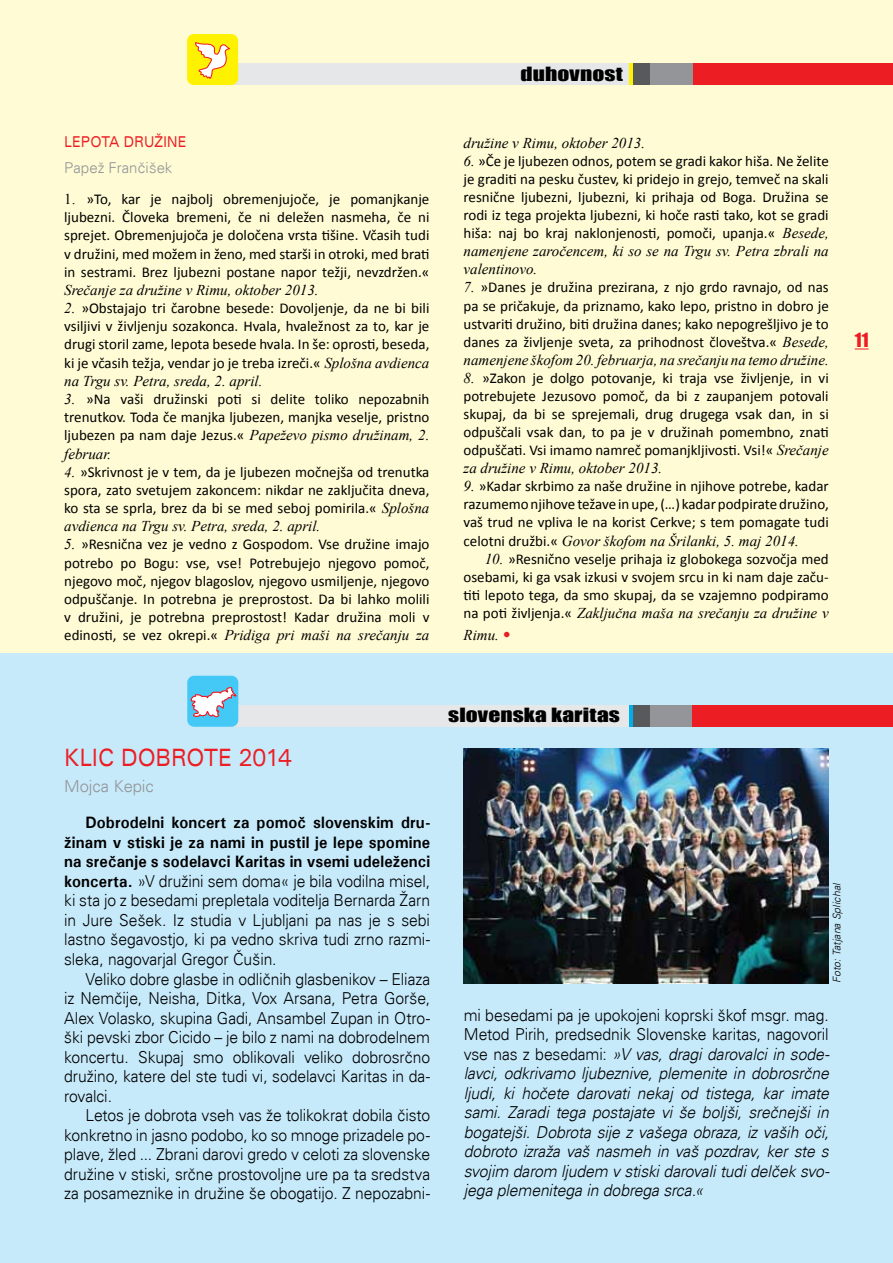
<style>
.page{position:relative;width:893px;height:1263px;background:#fff}
.page>*{position:absolute;margin:0;border:0;box-sizing:border-box;transform-origin:0 0}
.t1{font:expanded 24px "Univers";color:#ed1d24;scale:.78 1}
.t2{font:18px "Impact";letter-spacing:.005em;color:#000;scale:1.3 1}
.t3{font:18px "Impact";color:#ed1d24}
.t4{font:300 16.5px/19.5px "Univers";letter-spacing:-.005em;color:#000;text-align:justify;scale:.95 1}
.t5{font:italic 300 16.5px/19.5px "Univers";letter-spacing:-.005em;color:#000;text-align:justify;scale:.95 1}
.t6{font:300 16.5px "Univers";letter-spacing:-.005em;color:#939598}
.t7{font:15px/18.1px "Calibri";color:#000;text-align:justify}
.t8{font:italic 15px/18px "Times New Roman";color:#000}
.t9{font:300 15px "Univers";letter-spacing:.005em;color:#939598}
.t10{font:expanded 15px "Univers";letter-spacing:.01em;color:#ed1d24;scale:.78 1}
.t11{font:italic 300 10.5px "Univers";color:#000}
.s1{font-family:"Times New Roman"}
.s2{font-family:"Times New Roman";font-style:italic}
.s3{font-family:"Calibri";font-style:normal}
.s4{font-family:"Univers";font-weight:300;font-style:normal;color:#ed1d24}
.s5{font-weight:700}
.s6{font-style:normal}
</style>
<div class="page">
<div style="left:0;top:0;width:893px;height:653px;background:#fffcd5"></div>
<svg style="left:855px;top:348px;width:14px;height:2px"></svg>
<div style="left:225px;top:64px;width:668px;height:21px;background:#e6e7e8"></div>
<div style="left:634px;top:64px;width:259px;height:21px;background:#58595b"></div>
<div style="left:651px;top:64px;width:242px;height:21px;background:#939598"></div>
<div style="left:693px;top:64px;width:200px;height:21px;background:#ed1d24"></div>
<div style="left:187px;top:34px;width:51px;height:51px;background:#fff200;border-radius:7px"></div>
<svg style="left:195px;top:42px;width:35px;height:37px"></svg>
<div style="left:0;top:653px;width:893px;height:610px;background:#c7eafb"></div>
<div style="left:225px;top:705px;width:668px;height:22px;background:#e6e7e8"></div>
<div style="left:633px;top:705px;width:260px;height:22px;background:#58595b"></div>
<div style="left:650px;top:705px;width:243px;height:22px;background:#939598"></div>
<div style="left:693px;top:705px;width:200px;height:22px;background:#ed1d24"></div>
<div style="left:187px;top:676px;width:51px;height:51px;background:#44c8f5;border-radius:7px"></div>
<svg style="left:190px;top:687px;width:47px;height:30px"></svg>
<img style="left:464px;top:749px;width:365px;height:234px">
<p class="t10" style="left:64px;top:133px;width:104px">LEPOTA DRUŽ</p>
<p class="t10" style="left:164px;top:133px;width:31px">INE</p>
<p class="t9" style="left:64px;top:159px;width:110px">Papež Frančišek</p>
<p class="t7" style="left:64px;top:190px;width:367px"><span class="s1">1.</span> »To, kar je najbolj obremenjujoče, je pomanjkanje ljubezni. Človeka bremeni, če ni deležen nasmeha, če ni sprejet. Obremenjujoča je določena vrsta tišine. Včasih tudi v družini, med možem in ženo, med starši in otroki, med brati in sestrami. Brez ljubezni postane napor težji, nevzdržen.«</p>
<p class="t8" style="left:64px;top:280px;width:256px">Srečanje za družine v Rimu, oktober 2013.</p>
<p class="t7" style="left:64px;top:299px;width:367px"><span class="s2">2.</span> »Obstajajo tri čarobne besede: Dovoljenje, da ne bi bili vsiljivi v življenju sozakonca. Hvala, hvaležnost za to, kar je drugi storil zame, lepota besede hvala. In še: oprosti, beseda, ki je včasih težja, vendar jo je treba izreči.« <span class="s2">Splošna avdienca</span></p>
<p class="t8" style="left:64px;top:371px;width:200px">na Trgu sv. Petra, sreda, 2. april.</p>
<p class="t7" style="left:64px;top:390px;width:367px"><span class="s2">3.</span> »Na vaši družinski poti si delite toliko nepozabnih trenutkov. Toda če manjka ljubezen, manjka veselje, pristno ljubezen pa nam daje Jezus.« <span class="s2">Papeževo pismo družinam, 2.</span></p>
<p class="t8" style="left:64px;top:444px;width:49px">februar.</p>
<p class="t7" style="left:64px;top:463px;width:367px"><span class="s2">4.</span> »Skrivnost je v tem, da je ljubezen močnejša od trenutka spora, zato svetujem zakoncem: nikdar ne zaključita dneva, ko sta se sprla, brez da bi se med seboj pomirila.« <span class="s2">Splošna</span></p>
<p class="t8" style="left:64px;top:517px;width:258px">avdienca na Trgu sv. Petra, sreda, 2. april.</p>
<p class="t7" style="left:64px;top:535px;width:367px"><span class="s2">5.</span> »Resnična vez je vedno z Gospodom. Vse družine imajo potrebo po Bogu: vse, vse! Potrebujejo njegovo pomoč, njegovo moč, njegov blagoslov, njegovo usmiljenje, njegovo odpuščanje. In potrebna je preprostost. Da bi lahko molili v družini, je potrebna preprostost! Kadar družina moli v</p>
<p class="t8" style="left:64px;top:626px;width:367px"><span class="s3">edinosti, se vez okrepi.«</span> Pridiga pri maši na srečanju za</p>
<p class="t2" style="left:461px;top:60px;width:126px">škofijska karitas</p>
<p class="t2" style="left:521px;top:60px;width:80px">duhovnost</p>
<p class="t8" style="left:463px;top:133px;width:183px">družine v Rimu, oktober 2013.</p>
<p class="t7" style="left:463px;top:152px;width:367px"><span class="s2">6.</span> »Če je ljubezen odnos, potem se gradi kakor hiša. Ne želite je graditi na pesku čustev, ki pridejo in grejo, temveč na skali resnične ljubezni, ljubezni, ki prihaja od Boga. Družina se rodi iz tega projekta ljubezni, ki hoče rasti tako, kot se gradi hiša: naj bo kraj naklonjenosti, pomoči, upanja.« <span class="s2">Besede,</span></p>
<p class="t8" style="left:463px;top:242px;width:367px">namenjene zaročencem, ki so se na Trgu sv. Petra zbrali na valentinovo.</p>
<p class="t7" style="left:463px;top:278px;width:367px"><span class="s2">7.</span> »Danes je družina prezirana, z njo grdo ravnajo, od nas pa se pričakuje, da priznamo, kako lepo, pristno in dobro je ustvariti družino, biti družina danes; kako nepogrešljivo je to danes za življenje sveta, za prihodnost človeštva.« <span class="s2">Besede,</span></p>
<p class="t8" style="left:463px;top:350px;width:367px">namenjene škofom 20. februarja, na srečanju na temo družine.</p>
<p class="t7" style="left:463px;top:369px;width:367px"><span class="s2">8.</span> »Zakon je dolgo potovanje, ki traja vse življenje, in vi potrebujete Jezusovo pomoč, da bi z zaupanjem potovali skupaj, da bi se sprejemali, drug drugega vsak dan, in si odpuščali vsak dan, to pa je v družinah pomembno, znati odpuščati. Vsi imamo namreč pomanjkljivosti. Vsi!« <span class="s2">Srečanje</span></p>
<p class="t8" style="left:463px;top:459px;width:200px">za družine v Rimu, oktober 2013.</p>
<p class="t7" style="left:463px;top:477px;width:367px"><span class="s2">9.</span> »Kadar skrbimo za naše družine in njihove potrebe, kadar razumemo njihove težave in upe, (…) kadar podpirate družino, vaš trud ne vpliva le na korist Cerkve; s tem pomagate tudi</p>
<p class="t8" style="left:463px;top:531px;width:337px"><span class="s3">celotni družbi.«</span> Govor škofom na Šrilanki, 5. maj 2014.</p>
<p class="t7" style="left:463px;top:550px;width:367px;text-indent:21px"><span class="s2">10.</span> »Resnično veselje prihaja iz globokega sozvočja med osebami, ki ga vsak izkusi v svojem srcu in ki nam daje začu&shy;titi lepoto tega, da smo skupaj, da se vzajemno podpiramo</p>
<p class="t8" style="left:463px;top:601px;width:367px;line-height:22.6px"><span class="s3">na poti življenja.«</span> Zaključna maša na srečanju za družine v<br>Rimu. <span class="s4">•</span></p>
<p class="t3" style="left:855px;top:326px;width:15px">11</p>
<h1 class="t1" style="left:64px;top:743px;width:293px">KLIC DOBROTE 2014</h1>
<p class="t6" style="left:64px;top:776px;width:91px">Mojca Kepic</p>
<p class="t4" style="left:64px;top:813px;width:387px;text-indent:21px"><span class="s5">Dobrodelni koncert za pomoč slovenskim dru&shy;žinam v stiski je za nami in pustil je lepe spomine na srečanje s sodelavci Karitas in vsemi udeleženci koncerta.</span> »V družini sem doma« je bila vodilna misel, ki sta jo z besedami prepletala voditelja Bernarda Žarn in Jure Sešek. Iz studia v Ljubljani pa nas je s sebi lastno šegavostjo, ki pa vedno skriva tudi zrno razmi&shy;sleka, nagovarjal Gregor Čušin.</p>
<p class="t4" style="left:64px;top:969px;width:387px;text-indent:21px">Veliko dobre glasbe in odličnih glasbenikov – Eliaza iz Nemčije, Neisha, Ditka, Vox Arsana, Petra Gorše, Alex Volasko, skupina Gadi, Ansambel Zupan in Otro&shy;ški pevski zbor Cicido – je bilo z nami na dobrodelnem koncertu. Skupaj smo oblikovali veliko dobrosrčno družino, katere del ste tudi vi, sodelavci Karitas in da&shy;rovalci.</p>
<p class="t4" style="left:64px;top:1105px;width:387px;text-indent:21px">Letos je dobrota vseh vas že tolikokrat dobila čisto konkretno in jasno podobo, ko so mnoge prizadele po&shy;plave, žled ... Zbrani darovi gredo v celoti za slovenske družine v stiski, srčne prostovoljne ure pa ta sredstva za posameznike in družine še obogatijo. Z nepozabni-</p>
<p class="t2" style="left:448px;top:701px;width:133px">slovenska karitas</p>
<p class="t11" style="left:830px;top:983px;width:102px;rotate:-90deg">Foto: Tatjana Splichal</p>
<p class="t5" style="left:464px;top:1005px;width:387px"><span class="s6">mi besedami pa je upokojeni koprski škof msgr. mag.<br>Metod Pirih, predsednik Slovenske karitas, nagovoril vse nas z besedami:</span> »V vas, dragi darovalci in sode&shy;lavci, odkrivamo ljubeznive, plemenite in dobrosrčne ljudi, ki hočete darovati nekaj od tistega, kar imate sami. Zaradi tega postajate vi še boljši, srečnejši in bogatejši. Dobrota sije z vašega obraza, iz vaših oči, dobroto izraža vaš nasmeh in vaš pozdrav, ker ste s svojim darom ljudem v stiski darovali tudi delček svo&shy;jega plemenitega in dobrega srca.«</p>
</div>
